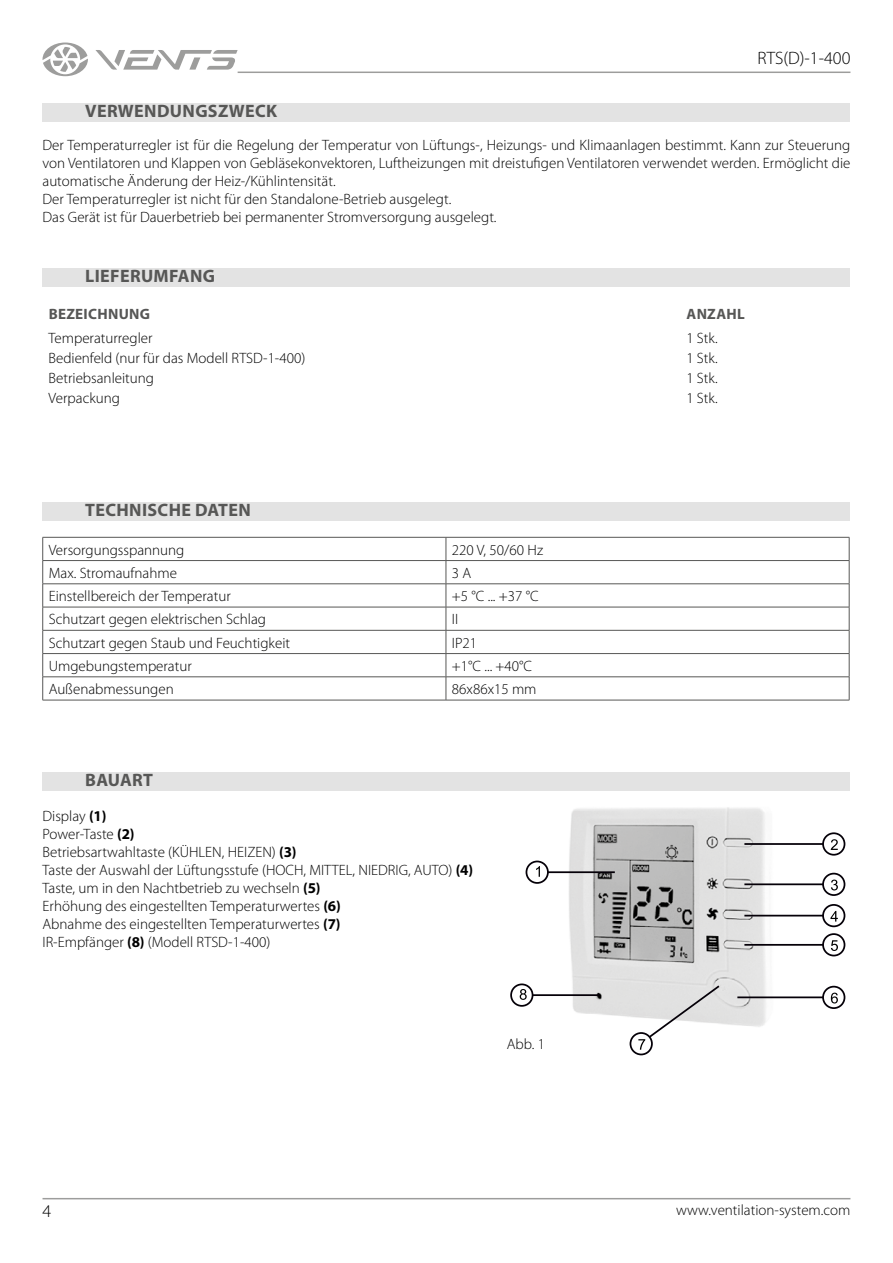
<style>
.page{position:relative;width:893px;height:1263px;background:#fff}
.page>*{position:absolute;margin:0;border:0;box-sizing:border-box;transform-origin:0 0}
.t1{font:700 18px "Myriad Pro";letter-spacing:.02em;color:#575756}
.t2{font:300 18px "Myriad Pro";color:#000}
.t3{font:300 15px/18px "Myriad Pro";color:#000}
.t4{font:700 15px "Myriad Pro";letter-spacing:.02em;color:#575756}
.s1{font-weight:700}
</style>
<div class="page">
<div style="left:43px;top:502px;width:807px;height:18px;background:#e3e3e3"></div>
<hr style="left:43px;top:537px;width:403px;height:1px;background:#575756">
<hr style="left:446px;top:537px;width:403px;height:1px;background:#575756">
<hr style="left:43px;top:560px;width:403px;height:1px;background:#575756">
<hr style="left:446px;top:560px;width:403px;height:1px;background:#575756">
<hr style="left:43px;top:583px;width:403px;height:1px;background:#575756">
<hr style="left:446px;top:583px;width:403px;height:1px;background:#575756">
<hr style="left:43px;top:607px;width:403px;height:1px;background:#575756">
<hr style="left:446px;top:607px;width:403px;height:1px;background:#575756">
<hr style="left:43px;top:630px;width:403px;height:1px;background:#575756">
<hr style="left:446px;top:630px;width:403px;height:1px;background:#575756">
<hr style="left:43px;top:653px;width:403px;height:1px;background:#575756">
<hr style="left:446px;top:653px;width:403px;height:1px;background:#575756">
<hr style="left:43px;top:676px;width:403px;height:1px;background:#575756">
<svg style="left:42px;top:537px;width:1px;height:163px"></svg>
<hr style="left:446px;top:676px;width:403px;height:1px;background:#575756">
<svg style="left:446px;top:537px;width:1px;height:163px"></svg>
<svg style="left:849px;top:537px;width:1px;height:163px"></svg>
<hr style="left:43px;top:700px;width:403px;height:1px;background:#575756">
<hr style="left:446px;top:700px;width:403px;height:1px;background:#575756">
<div style="left:43px;top:103px;width:807px;height:18px;background:#e3e3e3"></div>
<div style="left:43px;top:269px;width:807px;height:18px;background:#e3e3e3"></div>
<div style="left:43px;top:772px;width:807px;height:18px;background:#e3e3e3"></div>
<img style="left:569px;top:807px;width:206px;height:220px">
<hr style="left:744px;top:843px;width:79px;height:2px;background:#050008">
<div style="left:822px;top:832px;width:23px;height:24px;border:2px solid #050008;border-radius:50%"></div>
<svg style="left:831px;top:839px;width:7px;height:11px"></svg>
<hr style="left:744px;top:883px;width:79px;height:2px;background:#050008">
<div style="left:822px;top:873px;width:23px;height:23px;border:2px solid #050008;border-radius:50%"></div>
<svg style="left:831px;top:879px;width:7px;height:11px"></svg>
<hr style="left:744px;top:915px;width:79px;height:1px;background:#050008">
<div style="left:822px;top:904px;width:23px;height:23px;border:2px solid #050008;border-radius:50%"></div>
<svg style="left:830px;top:911px;width:8px;height:10px"></svg>
<hr style="left:744px;top:944px;width:79px;height:2px;background:#050008">
<div style="left:822px;top:933px;width:23px;height:23px;border:2px solid #050008;border-radius:50%"></div>
<svg style="left:831px;top:940px;width:7px;height:11px"></svg>
<hr style="left:737px;top:996px;width:86px;height:2px;background:#050008">
<div style="left:822px;top:986px;width:23px;height:23px;border:2px solid #050008;border-radius:50%"></div>
<svg style="left:831px;top:993px;width:7px;height:10px"></svg>
<hr style="left:548px;top:871px;width:67px;height:2px;background:#050008">
<svg style="left:536px;top:866px;width:4px;height:11px"></svg>
<div style="left:526px;top:860px;width:23px;height:24px;border:2px solid #050008;border-radius:50%"></div>
<div style="left:630px;top:1032px;width:23px;height:23px;border:2px solid #050008;border-radius:50%"></div>
<svg style="left:638px;top:984px;width:83px;height:66px"></svg>
<hr style="left:533px;top:994px;width:66px;height:2px;background:#050008">
<svg style="left:520px;top:989px;width:7px;height:11px"></svg>
<div style="left:510px;top:983px;width:23px;height:24px;border:2px solid #050008;border-radius:50%"></div>
<hr style="left:43px;top:1198px;width:807px;height:1px;background:#9d9d9c">
<hr style="left:238px;top:72px;width:612px;height:1px;background:#9d9d9c">
<svg style="left:95px;top:50px;width:143px;height:20px"></svg>
<svg style="left:43px;top:43px;width:45px;height:33px"></svg>
<p class="t2" style="left:757px;top:48px;width:95px">RTS(D)-1-400</p>
<p class="t1" style="left:85px;top:99px;width:194px">VERWENDUNGSZWECK</p>
<p class="t3" style="left:43px;top:136px;width:809px">Der Temperaturregler ist für die Regelung der Temperatur von Lüftungs-, Heizungs- und Klimaanlagen bestimmt. Kann zur Steuerung von Ventilatoren und Klappen von Gebläsekonvektoren, Luftheizungen mit dreistufigen Ventilatoren verwendet werden. Ermöglicht die automatische Änderung der Heiz-/Kühlintensität.<br>Der Temperaturregler ist nicht für den Standalone-Betrieb ausgelegt.<br>Das Gerät ist für Dauerbetrieb bei permanenter Stromversorgung ausgelegt.</p>
<p class="t1" style="left:85px;top:265px;width:131px">LIEFERUMFANG</p>
<p class="t4" style="left:49px;top:304px;width:103px">BEZEICHNUNG</p>
<p class="t4" style="left:686px;top:304px;width:60px">ANZAHL</p>
<p class="t3" style="left:49px;top:329px;width:106px">Temperaturregler</p>
<p class="t3" style="left:686px;top:329px;width:33px">1 Stk.</p>
<p class="t3" style="left:49px;top:349px;width:258px">Bedienfeld (nur für das Modell RTSD-1-400)</p>
<p class="t3" style="left:686px;top:349px;width:33px">1 Stk.</p>
<p class="t3" style="left:49px;top:369px;width:107px">Betriebsanleitung</p>
<p class="t3" style="left:686px;top:369px;width:33px">1 Stk.</p>
<p class="t3" style="left:49px;top:389px;width:73px">Verpackung</p>
<p class="t3" style="left:686px;top:389px;width:33px">1 Stk.</p>
<p class="t1" style="left:85px;top:498px;width:167px">TECHNISCHE DATEN</p>
<p class="t3" style="left:49px;top:541px;width:137px">Versorgungsspannung</p>
<p class="t3" style="left:452px;top:541px;width:93px">220 V, 50/60 Hz</p>
<p class="t3" style="left:49px;top:564px;width:130px">Max. Stromaufnahme</p>
<p class="t3" style="left:452px;top:564px;width:21px">3 A</p>
<p class="t3" style="left:49px;top:587px;width:184px">Einstellbereich der Temperatur</p>
<p class="t3" style="left:452px;top:587px;width:88px">+5 °C ... +37 °C</p>
<p class="t3" style="left:49px;top:610px;width:219px">Schutzart gegen elektrischen Schlag</p>
<p class="t3" style="left:452px;top:610px;width:8px">II</p>
<p class="t3" style="left:49px;top:634px;width:243px">Schutzart gegen Staub und Feuchtigkeit</p>
<p class="t3" style="left:452px;top:634px;width:27px">IP21</p>
<p class="t3" style="left:49px;top:657px;width:145px">Umgebungstemperatur</p>
<p class="t3" style="left:452px;top:657px;width:82px">+1°C ... +40°C</p>
<p class="t3" style="left:49px;top:680px;width:126px">Außenabmessungen</p>
<p class="t3" style="left:452px;top:680px;width:86px">86х86х15 mm</p>
<p class="t1" style="left:85px;top:768px;width:69px">BAUART</p>
<p class="t3" style="left:43px;top:807px;width:432px">Display <span class="s1">(1)<br></span>Power-Taste <span class="s1">(2)<br></span>Betriebsartwahltaste (KÜHLEN, HEIZEN) <span class="s1">(3)<br></span>Taste der Auswahl der Lüftungsstufe (HOCH, MITTEL, NIEDRIG, AUTO) <span class="s1">(4)<br></span>Taste, um in den Nachtbetrieb zu wechseln <span class="s1">(5)<br></span>Erhöhung des eingestellten Temperaturwertes <span class="s1">(6)<br></span>Abnahme des eingestellten Temperaturwertes <span class="s1">(7)<br></span>IR-Empfänger <span class="s1">(8)</span> (Modell RTSD-1-400)</p>
<p class="t3" style="left:507px;top:1035px;width:40px">Abb. 1</p>
<p class="t2" style="left:43px;top:1201px;width:10px">4</p>
<p class="t3" style="left:676px;top:1201px;width:176px">www.ventilation-system.com</p>
</div>
